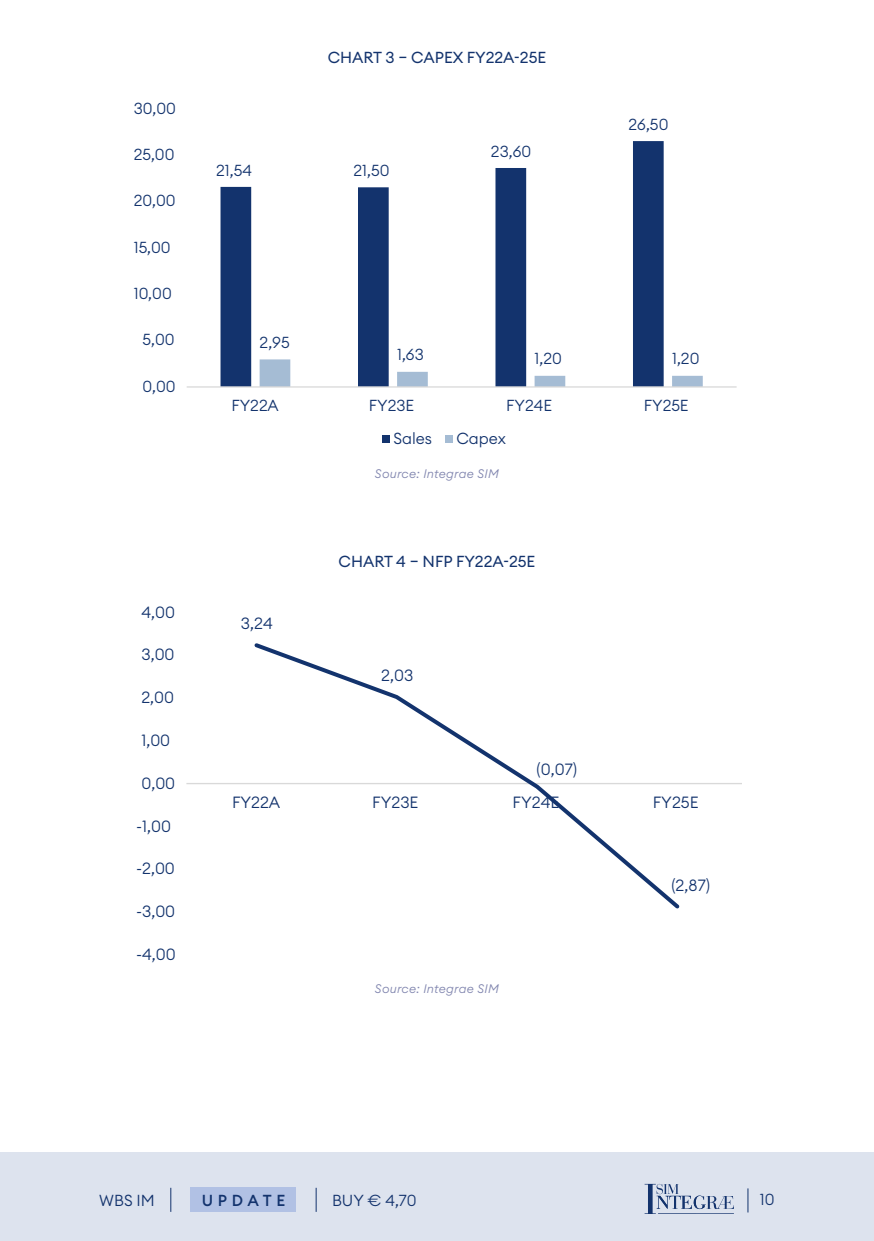
<style>
.page{position:relative;width:874px;height:1241px;background:#fff}
.page>*{position:absolute;margin:0;border:0;box-sizing:border-box;transform-origin:0 0}
.t1{font:300 16.1px "Euclid Circular A";color:#13336d}
.t2{font:300 15.75px "Euclid Circular A";letter-spacing:.005em;color:#13336d}
.t3{font:15.75px "Euclid Circular A";color:#13336d}
.t4{font:500 15.75px "Euclid Circular A";letter-spacing:.3em;color:#13336d}
.t5{font:italic 300 12.25px "Euclid Circular A";letter-spacing:.02em;color:#8186af}
</style>
<div class="page">
<div style="left:0;top:1152px;width:873px;height:88px;background:#dde3ee"></div>
<svg style="left:170px;top:1187px;width:1px;height:24px"></svg>
<div style="left:190px;top:1187px;width:106px;height:24px;background:#b1c1e4"></div>
<svg style="left:315px;top:1187px;width:1px;height:24px"></svg>
<svg style="left:747px;top:1188px;width:1px;height:24px"></svg>
<svg style="left:644px;top:1183px;width:89px;height:30px"></svg>
<svg style="left:220px;top:141px;width:443px;height:245px"></svg>
<svg style="left:259px;top:359px;width:443px;height:27px"></svg>
<hr style="left:186px;top:386px;width:550px;height:1px;background:#d9d9d9">
<div style="left:382px;top:435px;width:8px;height:8px;background:#13336d"></div>
<div style="left:445px;top:435px;width:8px;height:8px;background:#a5bcd4"></div>
<hr style="left:186px;top:782px;width:554px;height:2px;background:#d9d9d9">
<svg style="left:251px;top:643px;width:431px;height:266px"></svg>
<p class="t2" style="left:134px;top:98px;width:44px">30,00</p>
<p class="t2" style="left:134px;top:144px;width:42px">25,00</p>
<p class="t2" style="left:134px;top:190px;width:43px">20,00</p>
<p class="t2" style="left:134px;top:237px;width:38px">15,00</p>
<p class="t2" style="left:134px;top:283px;width:40px">10,00</p>
<p class="t2" style="left:142px;top:329px;width:34px">5,00</p>
<p class="t2" style="left:142px;top:376px;width:35px">0,00</p>
<p class="t1" style="left:141px;top:601px;width:35px">4,00</p>
<p class="t1" style="left:141px;top:644px;width:35px">3,00</p>
<p class="t1" style="left:141px;top:687px;width:34px">2,00</p>
<p class="t1" style="left:141px;top:729px;width:30px">1,00</p>
<p class="t1" style="left:141px;top:772px;width:35px">0,00</p>
<p class="t1" style="left:136px;top:815px;width:36px">-1,00</p>
<p class="t1" style="left:136px;top:858px;width:40px">-2,00</p>
<p class="t1" style="left:136px;top:900px;width:41px">-3,00</p>
<p class="t1" style="left:136px;top:943px;width:41px">-4,00</p>
<p class="t1" style="left:370px;top:38px;width:38px">21,50</p>
<p class="t3" style="left:327px;top:47px;width:220px">CHART 3 – CAPEX FY22A-25E</p>
<p class="t2" style="left:216px;top:160px;width:37px">21,54</p>
<p class="t2" style="left:353px;top:160px;width:38px">21,50</p>
<p class="t2" style="left:490px;top:141px;width:42px">23,60</p>
<p class="t2" style="left:628px;top:114px;width:41px">26,50</p>
<p class="t2" style="left:259px;top:332px;width:32px">2,95</p>
<p class="t2" style="left:397px;top:344px;width:28px">1,63</p>
<p class="t2" style="left:534px;top:348px;width:29px">1,20</p>
<p class="t2" style="left:671px;top:348px;width:29px">1,20</p>
<p class="t2" style="left:231px;top:395px;width:49px">FY22A</p>
<p class="t2" style="left:368px;top:395px;width:47px">FY23E</p>
<p class="t2" style="left:506px;top:395px;width:47px">FY24E</p>
<p class="t2" style="left:643px;top:395px;width:46px">FY25E</p>
<p class="t2" style="left:393px;top:428px;width:40px">Sales</p>
<p class="t2" style="left:456px;top:428px;width:51px">Capex</p>
<p class="t5" style="left:375px;top:466px;width:125px">Source: Integrae SIM</p>
<p class="t1" style="left:241px;top:613px;width:34px">3,24</p>
<p class="t3" style="left:338px;top:551px;width:198px">CHART 4 – NFP FY22A-25E</p>
<p class="t1" style="left:381px;top:664px;width:34px">2,03</p>
<p class="t1" style="left:536px;top:758px;width:42px">(0,07)</p>
<p class="t1" style="left:232px;top:791px;width:50px">FY22A</p>
<p class="t1" style="left:372px;top:791px;width:48px">FY23E</p>
<p class="t1" style="left:512px;top:791px;width:48px">FY24E</p>
<p class="t1" style="left:652px;top:791px;width:47px">FY25E</p>
<p class="t5" style="left:375px;top:980px;width:125px">Source: Integrae SIM</p>
<p class="t1" style="left:671px;top:874px;width:40px">(2,87)</p>
<p class="t2" style="left:99px;top:1189px;width:57px">WBS IM</p>
<p class="t4" style="left:202px;top:1190px;width:85px">UPDATE</p>
<p class="t2" style="left:332px;top:1189px;width:86px">BUY € 4,70</p>
<p class="t2" style="left:759px;top:1188px;width:16px">10</p>
</div>
